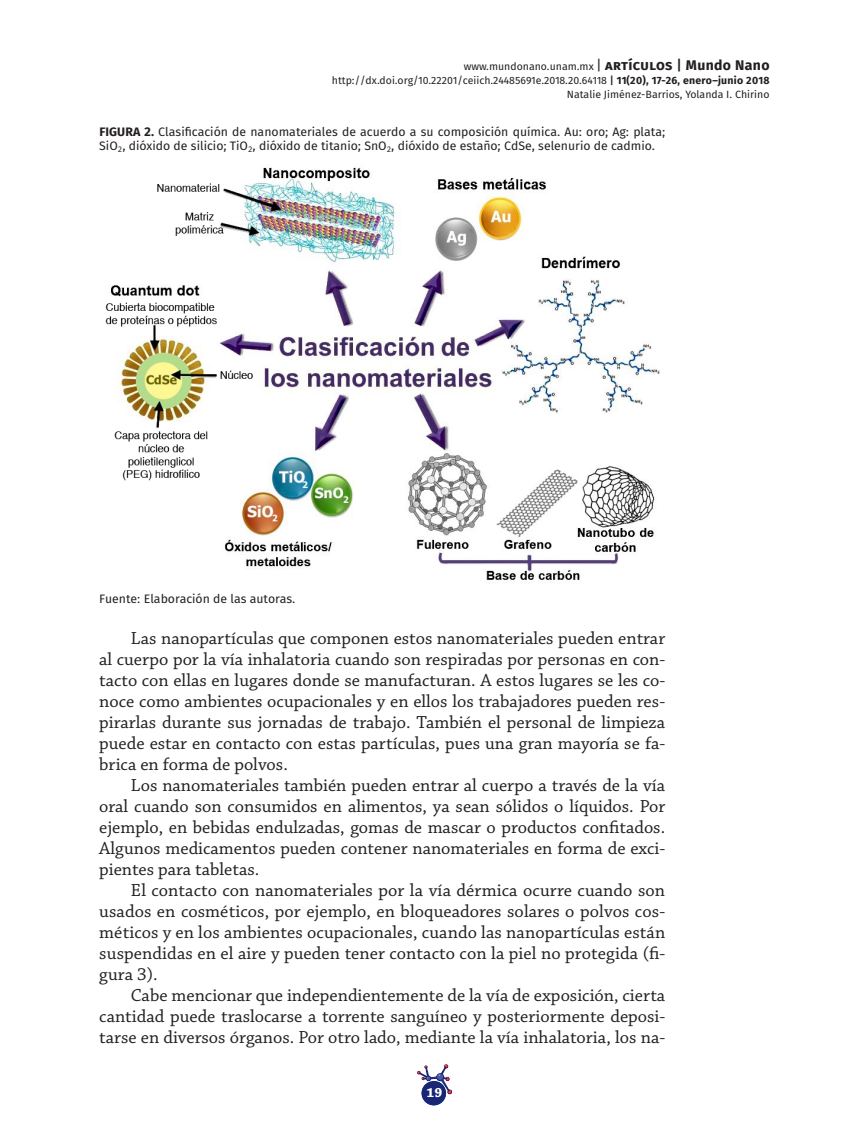
<style>
.page{position:relative;width:844px;height:1141px;background:#fff}
.page>*{position:absolute;margin:0;border:0;box-sizing:border-box;transform-origin:0 0}
.Body_Text{font:18.38px/21px "Chaparral Pro";color:#231f20;text-align:justify}
.t1{font:700 14px "Chaparral Pro";color:#fff}
.Pie_Figura{font:12.25px/14px "Fira Sans OT";color:#231f20}
.t2{font:10.5px/14px "Fira Sans OT";color:#231f20;text-align:right}
.s1{font-size:14px}
.s2{font-weight:700;font-size:14px}
.s3{font-family:"Fira Sans OT Medium";font-size:14px}
.s4{font-family:"Fira Sans OT Medium"}
.s5{font-weight:700}
</style>
<div class="page">
<svg style="left:417px;top:1065px;width:34px;height:40px"></svg>
<div style="left:421px;top:1081px;width:25px;height:24px;background:#192575;border-radius:50%"></div>
<img style="left:105px;top:167px;width:555px;height:413px">
<p class="t2" style="left:332px;top:60px;width:439px">www.mundonano.unam.mx <span class="s1">|</span> <span class="s2">artículos</span> <span class="s3">|</span> <span class="s2">Mundo Nano </span>http://dx.doi.org/10.22201/ceiich.24485691e.2018.20.64118 <span class="s4">|</span> <span class="s5">11(20), 17-26, enero–junio 2018<br></span>Natalie Jiménez-Barrios, Yolanda I. Chirino</p>
<p class="Pie_Figura" style="left:99px;top:125px;width:567px"><span class="s5">FIGURA 2.</span> Clasificación de nanomateriales de acuerdo a su composición química. Au: oro; Ag: plata;<br>SiO<sub>2</sub>, dióxido de silicio; TiO<sub>2</sub>, dióxido de titanio; SnO<sub>2</sub>, dióxido de estaño; CdSe, selenurio de cadmio.</p>
<p class="Pie_Figura" style="left:99px;top:593px;width:198px">Fuente: Elaboración de las autoras.</p>
<p class="Body_Text" style="left:99px;top:628px;width:567px;text-indent:32px">Las nanopartículas que componen estos nanomateriales pueden entrar al cuerpo por la vía inhalatoria cuando son respiradas por personas en con&shy;tacto con ellas en lugares donde se manufacturan. A estos lugares se les co&shy;noce como ambientes ocupacionales y en ellos los trabajadores pueden res&shy;pirarlas durante sus jornadas de trabajo. También el personal de limpieza puede estar en contacto con estas partículas, pues una gran mayoría se fa&shy;brica en forma de polvos.</p>
<p class="Body_Text" style="left:99px;top:775px;width:567px;text-indent:32px">Los nanomateriales también pueden entrar al cuerpo a través de la vía oral cuando son consumidos en alimentos, ya sean sólidos o líquidos. Por ejemplo, en bebidas endulzadas, gomas de mascar o productos confitados.<br>Algunos medicamentos pueden contener nanomateriales en forma de exci&shy;pientes para tabletas.</p>
<p class="Body_Text" style="left:99px;top:880px;width:567px;text-indent:32px">El contacto con nanomateriales por la vía dérmica ocurre cuando son usados en cosméticos, por ejemplo, en bloqueadores solares o polvos cos&shy;méticos y en los ambientes ocupacionales, cuando las nanopartículas están suspendidas en el aire y pueden tener contacto con la piel no protegida (fi&shy;gura 3).</p>
<p class="Body_Text" style="left:99px;top:985px;width:567px;text-indent:32px">Cabe mencionar que independientemente de la vía de exposición, cierta cantidad puede traslocarse a torrente sanguíneo y posteriormente deposi&shy;tarse en diversos órganos. Por otro lado, mediante la vía inhalatoria, los na-</p>
<p class="t1" style="left:426px;top:1085px;width:17px">19</p>
</div>
